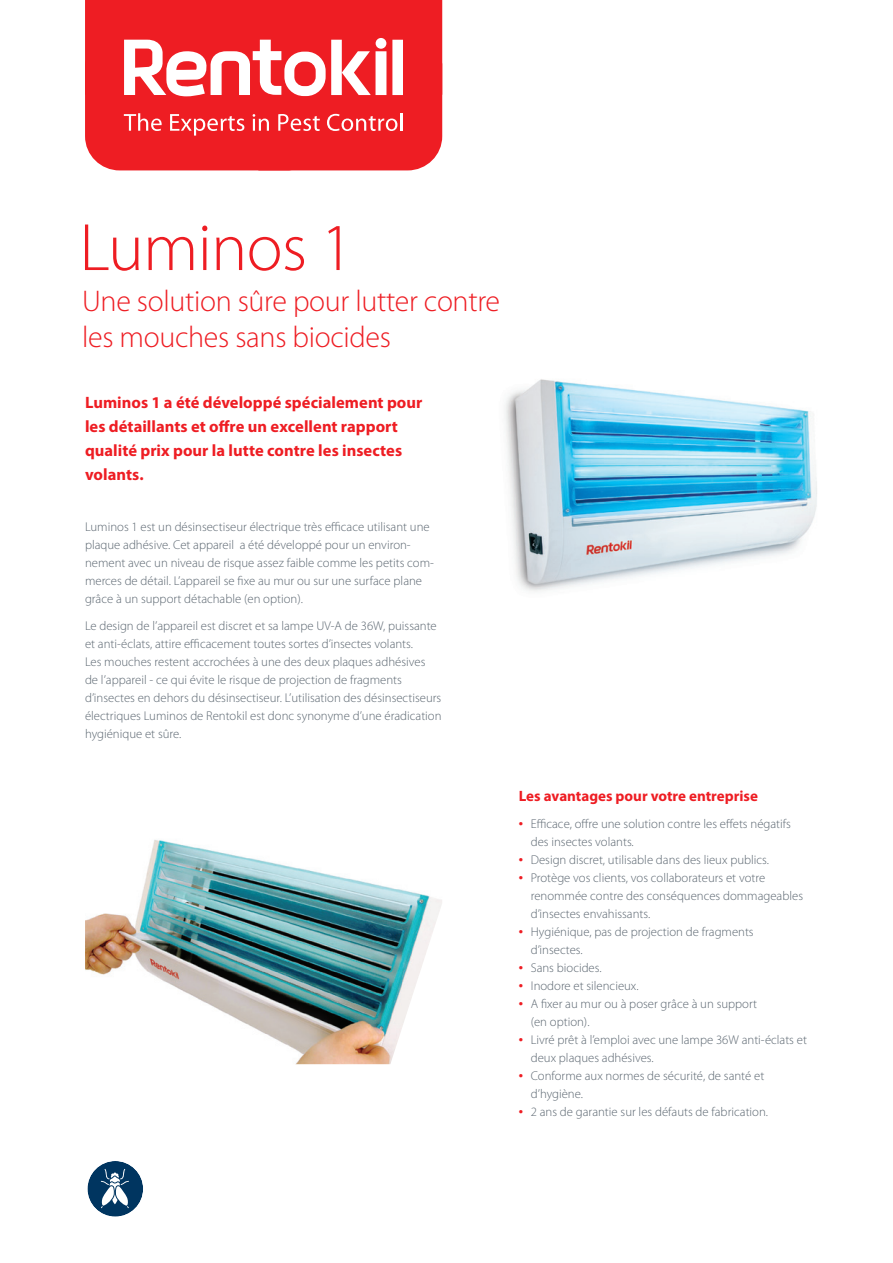
<style>
.page{position:relative;width:893px;height:1263px;background:#fff}
.page>*{position:absolute;margin:0;border:0;box-sizing:border-box;transform-origin:0 0}
.Main_title{font:300 67.5px "Myriad Pro";letter-spacing:-.01em;color:#ee1d23}
.Sub-title{font:300 30px/36px "Myriad Pro";letter-spacing:-.01em;color:#ee1d23}
.Einletung_11_16{font:700 16.5px/24px "Myriad Pro";letter-spacing:.005em;color:#ee1d23}
.Sub-sub-head{font:700 15px "Myriad Pro";color:#ee1d23}
.Body_copy{font:300 12.75px/18px "Myriad Pro";color:#5c6771}
.Bulletpoints{font:300 12.75px/18px "Myriad Pro";color:#5c6771}
.s1{font-weight:700;color:#ee1d23}
</style>
<div class="page">
<div style="left:85px;top:96px;width:357px;height:74px;background:#ee1d23"></div>
<svg style="left:85px;top:0;width:357px;height:96px"></svg>
<svg style="left:124px;top:113px;width:38px;height:18px"></svg>
<svg style="left:170px;top:114px;width:74px;height:22px"></svg>
<svg style="left:253px;top:114px;width:67px;height:56px"></svg>
<svg style="left:327px;top:114px;width:70px;height:17px"></svg>
<hr style="left:400px;top:113px;width:3px;height:18px;background:#fff">
<img style="left:505px;top:379px;width:312px;height:213px">
<svg style="left:87px;top:1161px;width:56px;height:56px"></svg>
<img style="left:85px;top:840px;width:357px;height:224px">
<p class="Main_title" style="left:80px;top:210px;width:275px">Luminos 1</p>
<p class="Sub-title" style="left:82px;top:284px;width:420px">Une solution sûre pour lutter contre les mouches sans biocides</p>
<p class="Einletung_11_16" style="left:85px;top:391px;width:339px">Luminos 1 a été développé spécialement pour les détaillants et offre un excellent rapport qualité prix pour la lutte contre les insectes volants.</p>
<p class="Body_copy" style="left:85px;top:518px;width:350px">Luminos 1 est un désinsectiseur électrique très efficace utilisant une plaque adhésive. Cet appareil a été développé pour un environ&shy;nement avec un niveau de risque assez faible comme les petits com&shy;merces de détail. L’appareil se fixe au mur ou sur une surface plane grâce à un support détachable (en option).</p>
<p class="Body_copy" style="left:85px;top:617px;width:358px">Le design de l’appareil est discret et sa lampe UV-A de 36W, puissante et anti-éclats, attire efficacement toutes sortes d’insectes volants.<br>Les mouches restent accrochées à une des deux plaques adhésives de l’appareil - ce qui évite le risque de projection de fragments d’insectes en dehors du désinsectiseur. L’utilisation des désinsectiseurs électriques Luminos de Rentokil est donc synonyme d’une éradication hygiénique et sûre.</p>
<p class="Sub-sub-head" style="left:519px;top:788px;width:241px">Les avantages pour votre entreprise</p>
<p class="Bulletpoints" style="left:531px;top:815px;width:261px;text-indent:-12px"><span class="s1">•</span> Efficace, offre une solution contre les effets négatifs des insectes volants.</p>
<p class="Bulletpoints" style="left:519px;top:851px;width:252px"><span class="s1">•</span> Design discret, utilisable dans des lieux publics.</p>
<p class="Bulletpoints" style="left:531px;top:869px;width:274px;text-indent:-12px"><span class="s1">•</span> Protège vos clients, vos collaborateurs et votre renommée contre des conséquences dommageables d’insectes envahissants.</p>
<p class="Bulletpoints" style="left:531px;top:923px;width:224px;text-indent:-12px"><span class="s1">•</span> Hygiénique, pas de projection de fragments d’insectes.</p>
<p class="Bulletpoints" style="left:519px;top:959px;width:84px"><span class="s1">•</span> Sans biocides.</p>
<p class="Bulletpoints" style="left:519px;top:977px;width:121px"><span class="s1">•</span> Inodore et silencieux.</p>
<p class="Bulletpoints" style="left:531px;top:995px;width:228px;text-indent:-12px"><span class="s1">•</span> A fixer au mur ou à poser grâce à un support (en option).</p>
<p class="Bulletpoints" style="left:531px;top:1031px;width:278px;text-indent:-12px"><span class="s1">•</span> Livré prêt à l’emploi avec une lampe 36W anti-éclats et deux plaques adhésives.</p>
<p class="Bulletpoints" style="left:531px;top:1067px;width:235px;text-indent:-12px"><span class="s1">•</span> Conforme aux normes de sécurité, de santé et d’hygiène.</p>
<p class="Bulletpoints" style="left:519px;top:1103px;width:251px"><span class="s1">•</span> 2 ans de garantie sur les défauts de fabrication.</p>
</div>
